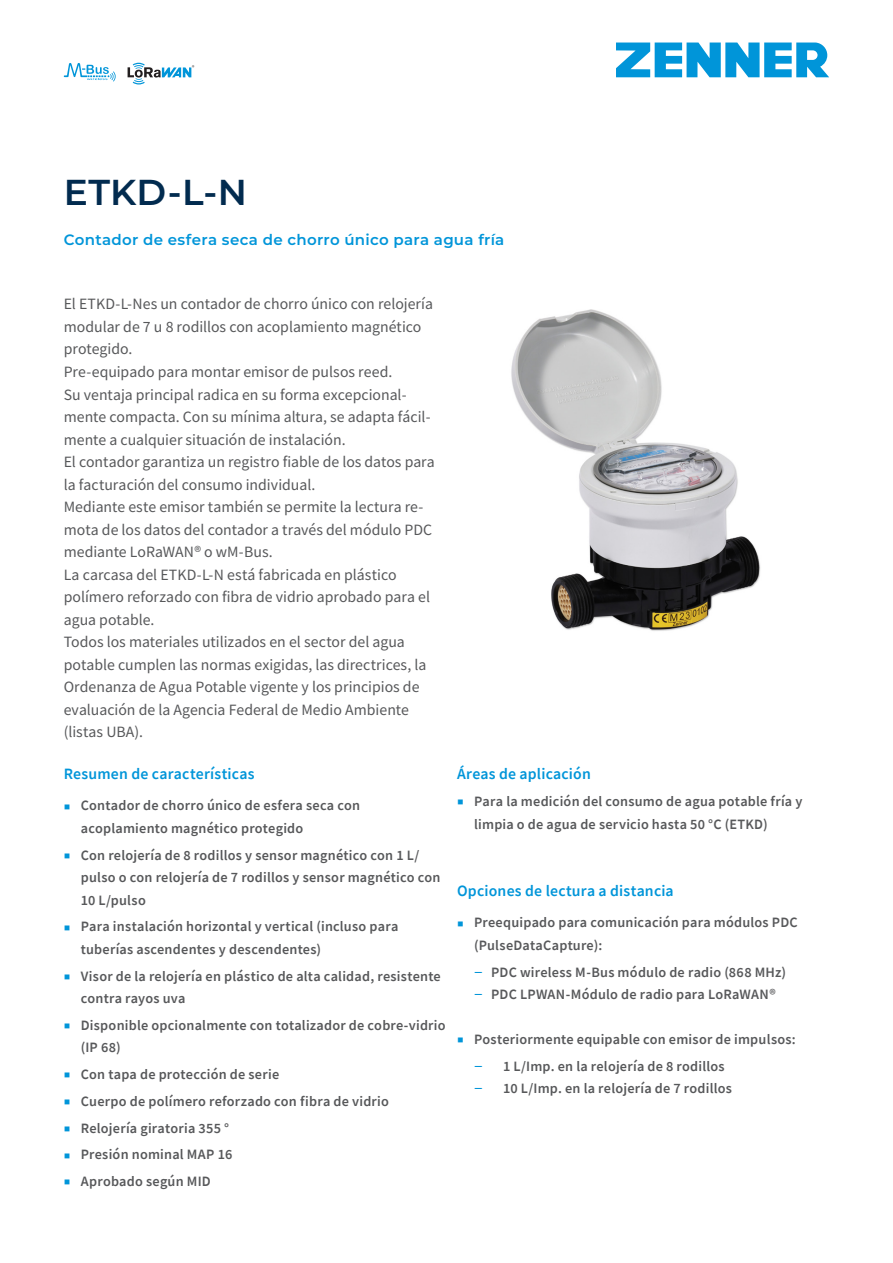
<style>
.page{position:relative;width:893px;height:1263px;background:#fff}
.page>*{position:absolute;margin:0;border:0;box-sizing:border-box;transform-origin:0 0}
.Headline_-_Titel{font:600 36px "Montserrat";color:#022b4f}
.t1{font:15.75px/22.5px "Source Sans Pro";color:#57585a}
.Headline-Aufzählung{font:600 15.75px "Source Sans Pro";letter-spacing:.015em;color:#0095d9}
.Aufzählung{font:600 15.75px "Source Sans Pro";letter-spacing:.01em;color:#0095d9}
.Headline_-_Titel-2{font:600 15px "Montserrat";letter-spacing:.02em;color:#0095d9}
.t2{font:600 14.25px/22.5px "Source Sans Pro";letter-spacing:.015em;color:#57585a}
.Bildunterschriften{font:5.25px "Source Sans Pro";color:#231f20}
.s1{font-weight:400;font-size:6px;color:#0095d9}
.s2{font-weight:400;font-size:18px;color:#0095d9}
</style>
<div class="page">
<svg style="left:616px;top:43px;width:213px;height:34px"></svg>
<img style="left:511px;top:309px;width:250px;height:322px">
<svg style="left:128px;top:63px;width:63px;height:21px"></svg>
<svg style="left:64px;top:63px;width:52px;height:18px"></svg>
<p class="Bildunterschriften" style="left:192px;top:64px;width:4px">®</p>
<p class="Headline_-_Titel" style="left:64px;top:167px;width:185px">ETKD-L-N</p>
<p class="Headline_-_Titel-2" style="left:64px;top:229px;width:442px">Contador de esfera seca de chorro único para agua fría</p>
<p class="t1" style="left:64px;top:293px;width:371px">El ETKD-L-Nes un contador de chorro único con relojería modular de 7 u 8 rodillos con acoplamiento magnético protegido.</p>
<p class="t1" style="left:64px;top:360px;width:330px">Pre-equipado para montar emisor de pulsos reed.</p>
<p class="t1" style="left:64px;top:383px;width:368px">Su ventaja principal radica en su forma excepcional&shy;mente compacta. Con su mínima altura, se adapta fácil&shy;mente a cualquier situación de instalación.</p>
<p class="t1" style="left:64px;top:450px;width:373px">El contador garantiza un registro fiable de los datos para la facturación del consumo individual.</p>
<p class="t1" style="left:64px;top:495px;width:370px">Mediante este emisor también se permite la lectura re&shy;mota de los datos del contador a través del módulo PDC mediante LoRaWAN® o wM-Bus.</p>
<p class="t1" style="left:64px;top:563px;width:368px">La carcasa del ETKD-L-N está fabricada en plástico polímero reforzado con fibra de vidrio aprobado para el agua potable.</p>
<p class="t1" style="left:64px;top:630px;width:364px">Todos los materiales utilizados en el sector del agua potable cumplen las normas exigidas, las directrices, la Ordenanza de Agua Potable vigente y los principios de evaluación de la Agencia Federal de Medio Ambiente (listas UBA).</p>
<p class="Headline-Aufzählung" style="left:64px;top:764px;width:192px">Resumen de características</p>
<p class="t2" style="left:81px;top:794px;width:281px;text-indent:-16px"><span class="s1">■</span> Contador de chorro único de esfera seca con acoplamiento magnético protegido</p>
<p class="t2" style="left:81px;top:843px;width:361px;text-indent:-16px"><span class="s1">■</span> Con relojería de 8 rodillos y sensor magnético con 1 L/ pulso o con relojería de 7 rodillos y sensor magnético con<br>10 L/pulso</p>
<p class="t2" style="left:81px;top:915px;width:319px;text-indent:-16px"><span class="s1">■</span> Para instalación horizontal y vertical (incluso para tuberías ascendentes y descendentes)</p>
<p class="t2" style="left:81px;top:964px;width:362px;text-indent:-16px"><span class="s1">■</span> Visor de la relojería en plástico de alta calidad, resistente contra rayos uva</p>
<p class="t2" style="left:81px;top:1014px;width:366px;text-indent:-16px"><span class="s1">■</span> Disponible opcionalmente con totalizador de cobre-vidrio (IP 68)</p>
<p class="t2" style="left:65px;top:1063px;width:216px"><span class="s1">■</span> Con tapa de protección de serie</p>
<p class="t2" style="left:65px;top:1090px;width:326px"><span class="s1">■</span> Cuerpo de polímero reforzado con fibra de vidrio</p>
<p class="t2" style="left:65px;top:1116px;width:166px"><span class="s1">■</span> Relojería giratoria 355 °</p>
<p class="t2" style="left:65px;top:1143px;width:169px"><span class="s1">■</span> Presión nominal MAP 16</p>
<p class="t2" style="left:65px;top:1170px;width:148px"><span class="s1">■</span> Aprobado según MID</p>
<p class="Aufzählung" style="left:457px;top:764px;width:135px">Áreas de aplicación</p>
<p class="t2" style="left:474px;top:790px;width:330px;text-indent:-16px"><span class="s1">■</span> Para la medición del consumo de agua potable fría y limpia o de agua de servicio hasta 50 °C (ETKD)</p>
<p class="Headline-Aufzählung" style="left:457px;top:881px;width:218px">Opciones de lectura a distancia</p>
<p class="t2" style="left:474px;top:911px;width:325px;text-indent:-16px"><span class="s1">■</span> Preequipado para comunicación para módulos PDC (PulseDataCapture):</p>
<p class="t2" style="left:474px;top:960px;width:313px"><span class="s2">–</span> PDC wireless M-Bus módulo de radio (868 MHz)</p>
<p class="t2" style="left:474px;top:983px;width:303px"><span class="s2">–</span> PDC LPWAN-Módulo de radio para LoRaWAN®</p>
<p class="t2" style="left:458px;top:1028px;width:339px"><span class="s1">■</span> Posteriormente equipable con emisor de impulsos:</p>
<p class="t2" style="left:474px;top:1055px;width:252px"><span class="s2">–</span> 1 L/Imp. en la relojería de 8 rodillos</p>
<p class="t2" style="left:474px;top:1077px;width:259px"><span class="s2">–</span> 10 L/Imp. en la relojería de 7 rodillos</p>
</div>
